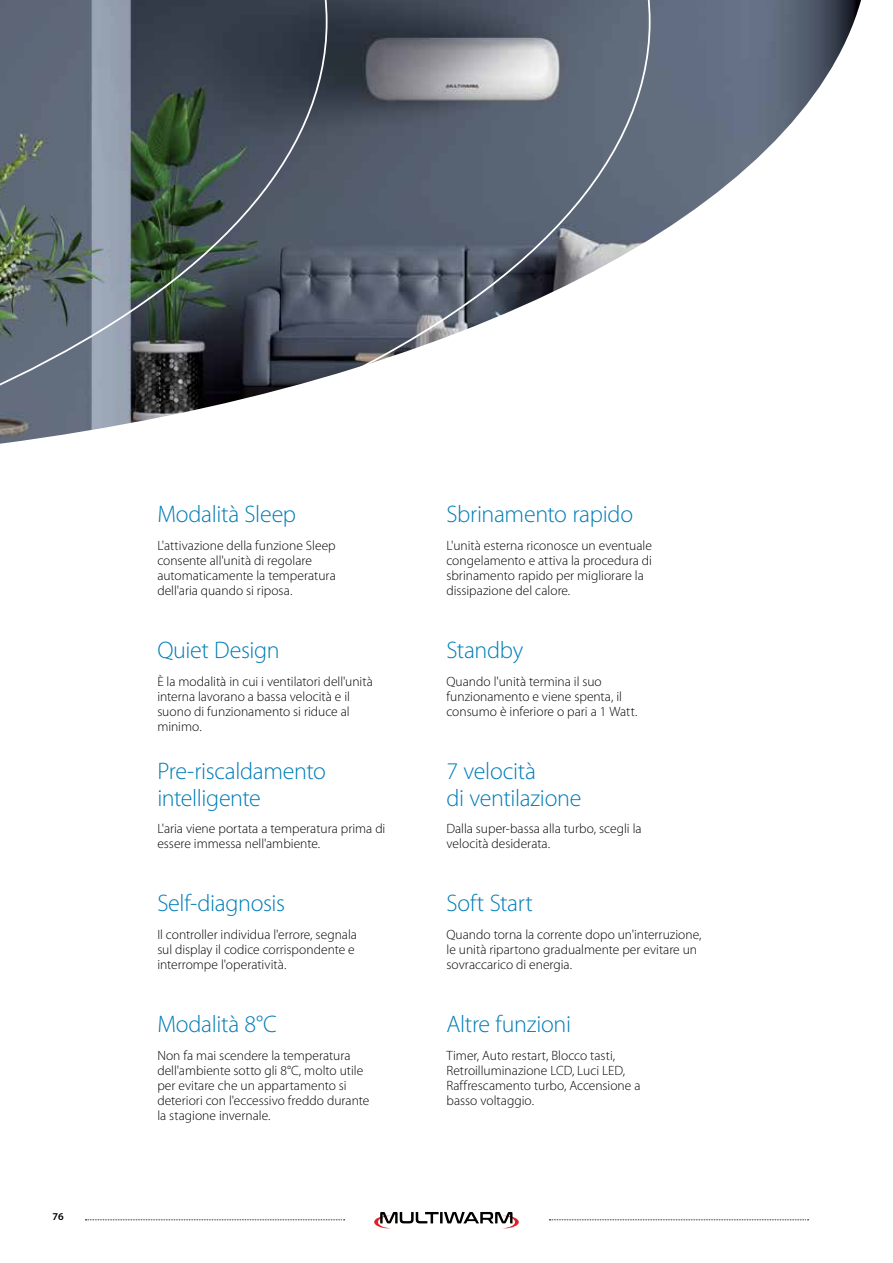
<style>
.page{position:relative;width:893px;height:1263px;background:#fff}
.page>*{position:absolute;margin:0;border:0;box-sizing:border-box;transform-origin:0 0}
.t1{font:300 24px/27px "Myriad Pro";letter-spacing:-.015em;color:#007db7}
.t2{font:300 13.5px/15px "Myriad Pro";color:#000}
.t3{font:600 10.5px "Myriad Pro";color:#000}
</style>
<div class="page">
<img style="left:651px;top:0;width:210px;height:239px">
<svg style="left:0;top:0;width:651px;height:444px"></svg>
<svg style="left:374px;top:1212px;width:145px;height:16px"></svg>
<svg style="left:85px;top:1219px;width:260px;height:1px"></svg>
<svg style="left:549px;top:1219px;width:259px;height:1px"></svg>
<p class="t3" style="left:53px;top:1209px;width:13px">76</p>
<h1 class="t1" style="left:157px;top:500px;width:140px">Modalità Sleep</h1>
<p class="t2" style="left:157px;top:538px;width:180px">L'attivazione della funzione Sleep consente all'unità di regolare automaticamente la temperatura dell'aria quando si riposa.</p>
<h1 class="t1" style="left:157px;top:636px;width:124px">Quiet Design</h1>
<p class="t2" style="left:157px;top:673px;width:217px">È la modalità in cui i ventilatori dell'unità interna lavorano a bassa velocità e il suono di funzionamento si riduce al minimo.</p>
<h1 class="t1" style="left:157px;top:757px;width:170px">Pre-riscaldamento intelligente</h1>
<p class="t2" style="left:157px;top:821px;width:230px">L'aria viene portata a temperatura prima di essere immessa nell'ambiente.</p>
<h1 class="t1" style="left:157px;top:890px;width:129px">Self-diagnosis</h1>
<p class="t2" style="left:157px;top:927px;width:201px">Il controller individua l'errore, segnala sul display il codice corrispondente e interrompe l'operatività.</p>
<h1 class="t1" style="left:157px;top:1010px;width:121px">Modalità 8°C</h1>
<p class="t2" style="left:157px;top:1048px;width:214px">Non fa mai scendere la temperatura dell'ambiente sotto gli 8°C, molto utile per evitare che un appartamento si deteriori con l'eccessivo freddo durante la stagione invernale.</p>
<h1 class="t1" style="left:446px;top:500px;width:188px">Sbrinamento rapido</h1>
<p class="t2" style="left:446px;top:538px;width:207px">L'unità esterna riconosce un eventuale congelamento e attiva la procedura di sbrinamento rapido per migliorare la dissipazione del calore.</p>
<h1 class="t1" style="left:446px;top:636px;width:78px">Standby</h1>
<p class="t2" style="left:446px;top:673px;width:192px">Quando l'unità termina il suo funzionamento e viene spenta, il consumo è inferiore o pari a 1 Watt.</p>
<h1 class="t1" style="left:446px;top:757px;width:137px">7 velocità<br>di ventilazione</h1>
<p class="t2" style="left:446px;top:821px;width:197px">Dalla super-bassa alla turbo, scegli la velocità desiderata.</p>
<h1 class="t1" style="left:446px;top:890px;width:88px">Soft Start</h1>
<p class="t2" style="left:446px;top:927px;width:257px">Quando torna la corrente dopo un'interruzione, le unità ripartono gradualmente per evitare un sovraccarico di energia.</p>
<h1 class="t1" style="left:446px;top:1010px;width:126px">Altre funzioni</h1>
<p class="t2" style="left:446px;top:1048px;width:196px">Timer, Auto restart, Blocco tasti,<br>Retroilluminazione LCD, Luci LED,<br>Raffrescamento turbo, Accensione a basso voltaggio.</p>
</div>
